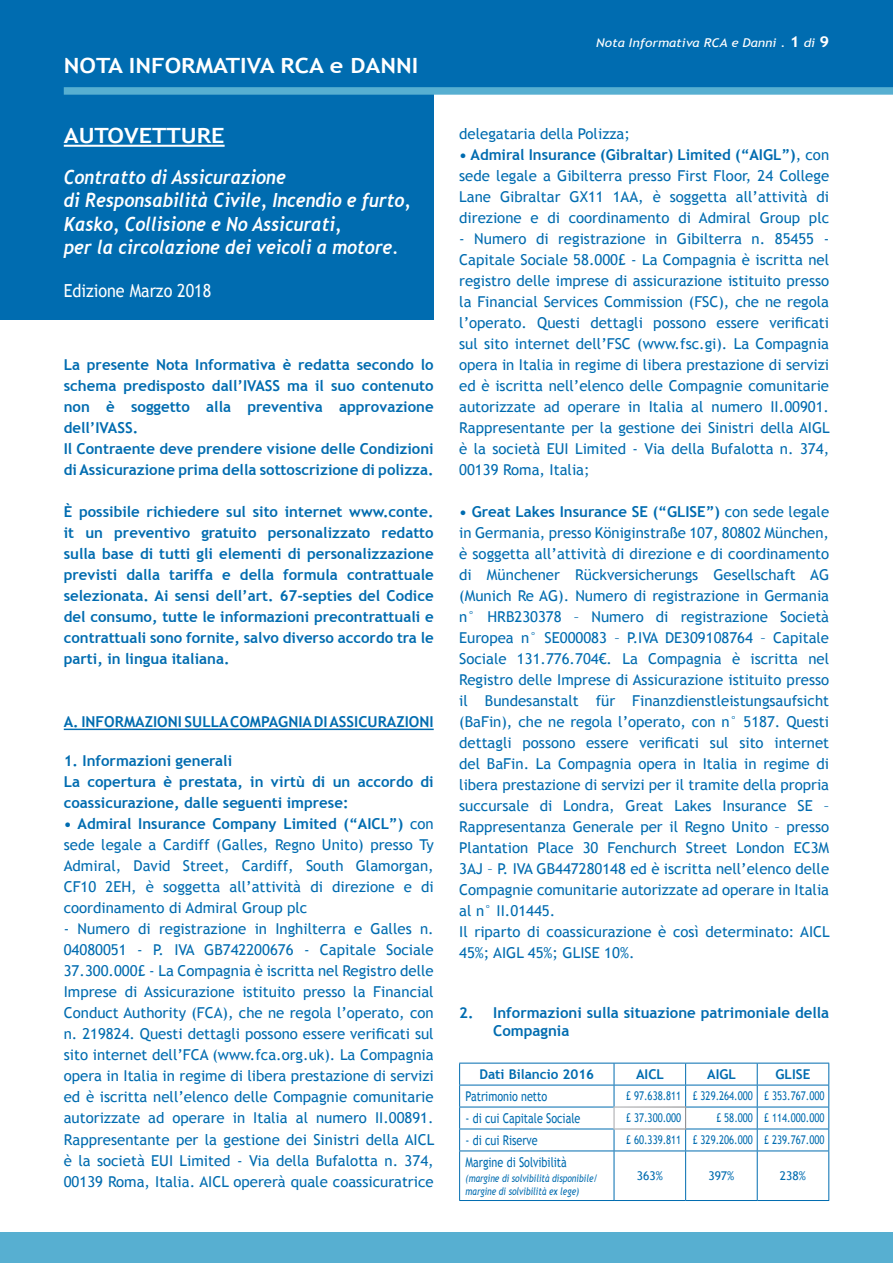
<style>
.page{position:relative;width:893px;height:1263px;background:#fff}
.page>*{position:absolute;margin:0;border:0;box-sizing:border-box;transform-origin:0 0}
.t1{font:700 21px "Trebuchet MS";color:#fff;scale:1.12 1}
.t2{font:italic 700 19.5px/23.4px "Trebuchet";color:#fff;scale:.9 1}
.t3{font:18px "Trebuchet MS";color:#fff;scale:.9 1}
.t4{font:15px/21px "Trebuchet MS";color:#006cb0;text-align:justify}
.t5{font:700 15px/21px "Trebuchet MS";color:#006cb0}
.t6{font:13.5px "Trebuchet MS";color:#006cb0;scale:.8 1}
.t7{font:700 13.5px "Trebuchet MS";color:#006cb0}
.t8{font:12px "Trebuchet MS";color:#006cb0;scale:.8 1}
.t9{font:italic 12px "Trebuchet MS";color:#fff;scale:1.12 1}
.t10{font:12px "Trebuchet MS";color:#006cb0}
.t11{font:italic 10.5px/12.6px "Trebuchet MS";color:#006cb0;scale:.8 1}
.s1{font-weight:700}
.s2{font-weight:700;font-style:normal;font-size:15px}
</style>
<div class="page">
<div style="left:0;top:91px;width:434px;height:229px;background:#006cb0"></div>
<hr style="left:64px;top:145px;width:161px;height:2px;background:#fff">
<hr style="left:64px;top:729px;width:370px;height:1px;background:#006cb0">
<hr style="left:459px;top:1063px;width:155px;height:1px;background:#006cb0">
<hr style="left:614px;top:1063px;width:72px;height:1px;background:#006cb0">
<hr style="left:686px;top:1063px;width:71px;height:1px;background:#006cb0">
<hr style="left:757px;top:1063px;width:72px;height:1px;background:#006cb0">
<hr style="left:459px;top:1085px;width:155px;height:1px;background:#006cb0">
<hr style="left:614px;top:1085px;width:72px;height:1px;background:#006cb0">
<hr style="left:686px;top:1085px;width:71px;height:1px;background:#006cb0">
<hr style="left:757px;top:1085px;width:72px;height:1px;background:#006cb0">
<hr style="left:459px;top:1107px;width:155px;height:1px;background:#006cb0">
<hr style="left:686px;top:1107px;width:71px;height:1px;background:#006cb0">
<hr style="left:757px;top:1107px;width:72px;height:1px;background:#006cb0">
<hr style="left:459px;top:1128px;width:155px;height:1px;background:#006cb0">
<svg style="left:459px;top:1063px;width:1px;height:87px"></svg>
<hr style="left:686px;top:1128px;width:71px;height:1px;background:#006cb0">
<hr style="left:757px;top:1128px;width:72px;height:1px;background:#006cb0">
<svg style="left:757px;top:1063px;width:1px;height:87px"></svg>
<svg style="left:828px;top:1063px;width:1px;height:87px"></svg>
<hr style="left:459px;top:1150px;width:155px;height:1px;background:#006cb0">
<hr style="left:459px;top:1151px;width:1px;height:49px;background:#006cb0">
<hr style="left:614px;top:1150px;width:72px;height:1px;background:#006cb0">
<hr style="left:614px;top:1151px;width:1px;height:49px;background:#006cb0">
<hr style="left:686px;top:1150px;width:71px;height:1px;background:#006cb0">
<hr style="left:685px;top:1151px;width:1px;height:49px;background:#006cb0">
<hr style="left:757px;top:1150px;width:72px;height:1px;background:#006cb0">
<hr style="left:757px;top:1151px;width:1px;height:49px;background:#006cb0">
<hr style="left:828px;top:1151px;width:1px;height:49px;background:#006cb0">
<hr style="left:459px;top:1200px;width:155px;height:1px;background:#006cb0">
<hr style="left:614px;top:1200px;width:72px;height:1px;background:#006cb0">
<hr style="left:686px;top:1200px;width:71px;height:1px;background:#006cb0">
<hr style="left:757px;top:1200px;width:72px;height:1px;background:#006cb0">
<svg style="left:614px;top:1063px;width:1px;height:87px"></svg>
<svg style="left:685px;top:1063px;width:1px;height:87px"></svg>
<hr style="left:614px;top:1128px;width:72px;height:1px;background:#fff">
<div style="left:0;top:1232px;width:893px;height:31px;background:#57afd1"></div>
<div style="left:0;top:0;width:893px;height:91px;background:#006cb0"></div>
<div style="left:64px;top:87px;width:829px;height:8px;background:#57afd1"></div>
<h1 class="t1" style="left:64px;top:52px;width:145px">AU OVETTURE</h1>
<h1 class="t1" style="left:64px;top:52px;width:318px">NOTA INFORMATIVA RCA e DANNI</h1>
<h1 class="t1" style="left:64px;top:122px;width:145px">AUTOVETTURE</h1>
<h2 class="t2" style="left:64px;top:166px;width:387px">Contratto di Assicurazione<br>di Responsabilità Civile, Incendio e furto, Kasko, Collisione e No Assicurati,<br>per la circolazione dei veicoli a motore.</h2>
<p class="t3" style="left:64px;top:280px;width:165px">Edizione Marzo 2018</p>
<p class="t5" style="left:64px;top:355px;width:371px">La presente Nota Informativa è redatta secondo lo schema predisposto dall’IVASS ma il suo contenuto non è soggetto alla preventiva approvazione dell’IVASS.<br>Il Contraente deve prendere visione delle Condizioni di Assicurazione prima della sottoscrizione di polizza.</p>
<p class="t5" style="left:64px;top:502px;width:371px;text-align:justify">È possibile richiedere sul sito internet www.conte. it un preventivo gratuito personalizzato redatto sulla base di tutti gli elementi di personalizzazione previsti dalla tariffa e della formula contrattuale selezionata. Ai sensi dell’art. 67-septies del Codice del consumo, tutte le informazioni precontrattuali e contrattuali sono fornite, salvo diverso accordo tra le parti, in lingua italiana.</p>
<p class="t5" style="left:64px;top:712px;width:371px">A. INFORMAZIONI SULLA COMPAGNIA DI ASSICURAZIONI</p>
<p class="t5" style="left:64px;top:751px;width:371px">1. Informazioni generali<br>La copertura è prestata, in virtù di un accordo di coassicurazione, dalle seguenti imprese:</p>
<p class="t4" style="left:64px;top:814px;width:371px"><span class="s1">• Admiral Insurance Company Limited (“AICL”)</span> con sede legale a Cardiff (Galles, Regno Unito) presso Ty Admiral, David Street, Cardiff, South Glamorgan, CF10 2EH, è soggetta all’attività di direzione e di coordinamento di Admiral Group plc</p>
<p class="t4" style="left:64px;top:919px;width:372px">- Numero di registrazione in Inghilterra e Galles n.<br>04080051 - P. IVA GB742200676 - Capitale Sociale 37.300.000£ - La Compagnia è iscritta nel Registro delle Imprese di Assicurazione istituito presso la Financial Conduct Authority (FCA), che ne regola l’operato, con n. 219824. Questi dettagli possono essere verificati sul sito internet dell’FCA (www.fca.org.uk). La Compagnia opera in Italia in regime di libera prestazione di servizi ed è iscritta nell’elenco delle Compagnie comunitarie autorizzate ad operare in Italia al numero II.00891.<br>Rappresentante per la gestione dei Sinistri della AICL è la società EUI Limited - Via della Bufalotta n. 374, 00139 Roma, Italia. AICL opererà quale coassicuratrice</p>
<p class="t9" style="left:596px;top:35px;width:209px">Nota Informativa RCA e Danni . <span class="s2">1</span> di <span class="s2">9</span></p>
<p class="t4" style="left:459px;top:123px;width:172px">delegataria della Polizza;</p>
<p class="t4" style="left:459px;top:144px;width:371px"><span class="s1">• Admiral Insurance (Gibraltar) Limited (“AIGL”)</span>, con sede legale a Gibilterra presso First Floor, 24 College Lane Gibraltar GX11 1AA, è soggetta all’attività di direzione e di coordinamento di Admiral Group plc</p>
<p class="t4" style="left:459px;top:228px;width:372px">- Numero di registrazione in Gibilterra n. 85455 - Capitale Sociale 58.000£ - La Compagnia è iscritta nel registro delle imprese di assicurazione istituito presso la Financial Services Commission (FSC), che ne regola l’operato. Questi dettagli possono essere verificati sul sito internet dell’FSC (www.fsc.gi). La Compagnia opera in Italia in regime di libera prestazione di servizi ed è iscritta nell’elenco delle Compagnie comunitarie autorizzate ad operare in Italia al numero II.00901.<br>Rappresentante per la gestione dei Sinistri della AIGL è la società EUI Limited - Via della Bufalotta n. 374, 00139 Roma, Italia;</p>
<p class="t4" style="left:459px;top:501px;width:372px;text-align:left"><span class="s1">• Great Lakes Insurance SE (“GLISE”)</span> con sede legale in Germania, presso Königinstraße 107, 80802 München, è soggetta all’attività di direzione e di coordinamento di Münchener Rückversicherungs Gesellschaft AG (Munich Re AG). Numero di registrazione in Germania n° HRB230378 – Numero di registrazione Società Europea n° SE000083 – P.IVA DE309108764 – Capitale Sociale 131.776.704€. La Compagnia è iscritta nel Registro delle Imprese di Assicurazione istituito presso il Bundesanstalt für Finanzdienstleistungsaufsicht (BaFin), che ne regola l’operato, con n° 5187. Questi dettagli possono essere verificati sul sito internet del BaFin. La Compagnia opera in Italia in regime di libera prestazione di servizi per il tramite della propria succursale di Londra, Great Lakes Insurance SE – Rappresentanza Generale per il Regno Unito – presso Plantation Place 30 Fenchurch Street London EC3M 3AJ – P. IVA GB447280148 ed è iscritta nell’elenco delle Compagnie comunitarie autorizzate ad operare in Italia al n° II.01445.<br>Il riparto di coassicurazione è così determinato: AICL 45%; AIGL 45%; GLISE 10%.</p>
<p class="t5" style="left:493px;top:1003px;width:337px;line-height:18px;text-indent:-34px">2. Informazioni sulla situazione patrimoniale della<br>Compagnia</p>
<p class="t7" style="left:479px;top:1066px;width:116px">Dati Bilancio 2016</p>
<p class="t7" style="left:636px;top:1066px;width:30px">AICL</p>
<p class="t7" style="left:707px;top:1066px;width:30px">AIGL</p>
<p class="t7" style="left:776px;top:1066px;width:36px">GLISE</p>
<p class="t6" style="left:466px;top:1088px;width:104px">Patrimonio netto</p>
<p class="t8" style="left:626px;top:1089px;width:249px">£ 97.638.811 £ 329.264.000 £ 353.767.000</p>
<p class="t6" style="left:466px;top:1110px;width:145px">- di cui Capitale Sociale</p>
<p class="t8" style="left:626px;top:1111px;width:71px">£ 37.300.000</p>
<p class="t8" style="left:716px;top:1111px;width:137px">£ 58.000 £ 114.000.000</p>
<p class="t6" style="left:466px;top:1132px;width:92px">- di cui Riserve</p>
<p class="t8" style="left:626px;top:1133px;width:249px">£ 60.339.811 £ 329.206.000 £ 239.767.000</p>
<p class="t6" style="left:466px;top:1154px;width:128px">Margine di Solvibilità</p>
<p class="t11" style="left:466px;top:1172px;width:167px">(margine di solvibilità disponibile/ margine di solvibilità ex lege)</p>
<p class="t10" style="left:637px;top:1169px;width:28px">363%</p>
<p class="t10" style="left:708px;top:1169px;width:28px">397%</p>
<p class="t10" style="left:780px;top:1169px;width:28px">238%</p>
</div>
